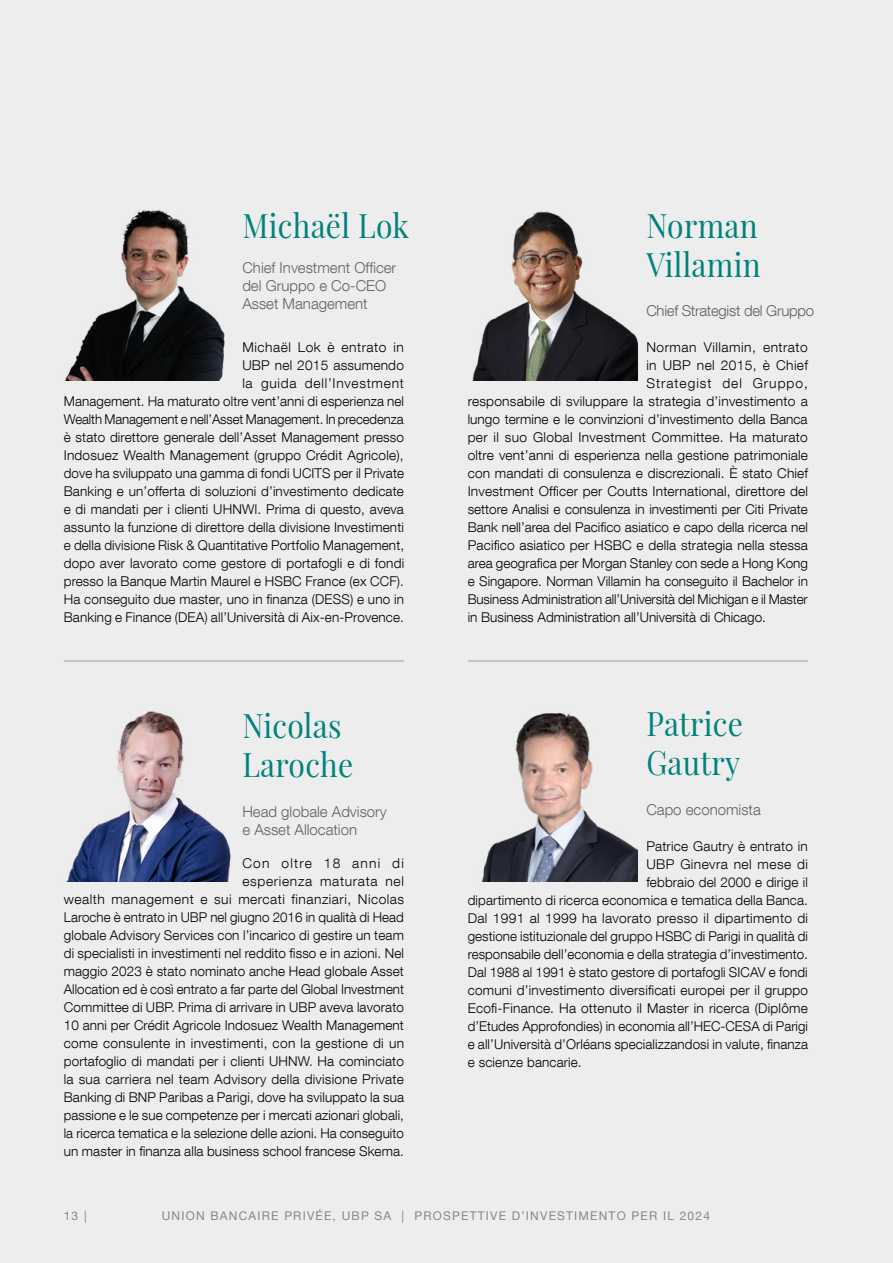
<style>
.page{position:relative;width:893px;height:1263px;background:#ededed}
.page>*{position:absolute;margin:0;border:0;box-sizing:border-box;transform-origin:0 0}
.t1{font:33px/39px "Playfair Display";letter-spacing:.01em;color:#00827c;scale:.91 1}
.t2{font:300 15px/18px "Helvetica Neue LT Com";color:#646363}
.t3{font:300 15px "Helvetica Neue LT Com";letter-spacing:-.02em;color:#646363}
.t4{font:300 13.5px/18px "Helvetica Neue LT Com";letter-spacing:.01em;color:#000;text-align:right}
.t5{font:300 13.5px "Helvetica Neue LT Com";letter-spacing:.035em;color:#000}
.t6{font:300 13.5px "Helvetica Neue LT Com";letter-spacing:.07em;color:#000}
.t7{font:300 13.5px "Helvetica Neue LT Com";letter-spacing:.03em;color:#000}
.t8{font:12px "Helvetica Neue LT Com";letter-spacing:.1em;color:#878787}
</style>
<div class="page">
<img style="left:64px;top:210px;width:161px;height:171px">
<img style="left:481px;top:713px;width:157px;height:169px">
<img style="left:472px;top:211px;width:166px;height:170px">
<img style="left:66px;top:711px;width:165px;height:171px">
<hr style="left:64px;top:661px;width:340px;height:1px;background:#9d9d9c">
<hr style="left:468px;top:661px;width:340px;height:1px;background:#9d9d9c">
<h1 class="t1" style="left:242px;top:203px;width:185px">Michaël Lok</h1>
<p class="t2" style="left:242px;top:258px;width:155px">Chief Investment Officer del Gruppo e Co-CEO<br>Asset Management</p>
<p class="t4" style="left:64px;top:338px;width:342px">Michaël Lok è entrato in<br>UBP nel 2015 assumendo<br>la guida dell’Investment<br>Management. Ha maturato oltre vent’anni di esperienza nel Wealth Management e nell’Asset Management. In precedenza è stato direttore generale dell’Asset Management presso Indosuez Wealth Management (gruppo Crédit Agricole), dove ha sviluppato una gamma di fondi UCITS per il Private Banking e un’offerta di soluzioni d’investimento dedicate e di mandati per i clienti UHNWI. Prima di questo, aveva assunto la funzione di direttore della divisione Investimenti e della divisione Risk &amp; Quantitative Portfolio Management, dopo aver lavorato come gestore di portafogli e di fondi presso la Banque Martin Maurel e HSBC France (ex CCF).<br>Ha conseguito due master, uno in finanza (DESS) e uno in Banking e Finance (DEA) all’Università di Aix-en-Provence.</p>
<h1 class="t1" style="left:242px;top:704px;width:123px">Nicolas<br>Laroche</h1>
<p class="t2" style="left:242px;top:802px;width:146px">Head globale Advisory e Asset Allocation</p>
<p class="t4" style="left:64px;top:853px;width:342px">Con oltre 18 anni di<br>esperienza maturata nel<br>wealth management e sui mercati finanziari, Nicolas Laroche è entrato in UBP nel giugno 2016 in qualità di Head globale Advisory Services con l’incarico di gestire un team di specialisti in investimenti nel reddito fisso e in azioni. Nel maggio 2023 è stato nominato anche Head globale Asset Allocation ed è così entrato a far parte del Global Investment Committee di UBP. Prima di arrivare in UBP aveva lavorato 10 anni per Crédit Agricole Indosuez Wealth Management come consulente in investimenti, con la gestione di un portafoglio di mandati per i clienti UHNW. Ha cominciato la sua carriera nel team Advisory della divisione Private Banking di BNP Paribas a Parigi, dove ha sviluppato la sua passione e le sue competenze per i mercati azionari globali, la ricerca tematica e la selezione delle azioni. Ha conseguito un master in finanza alla business school francese Skema.</p>
<h1 class="t1" style="left:646px;top:203px;width:127px">Norman<br>Villamin</h1>
<p class="t3" style="left:646px;top:301px;width:169px">Chief Strategist del Gruppo</p>
<p class="t5" style="left:646px;top:339px;width:163px">Norman Villamin, entrato</p>
<p class="t4" style="left:646px;top:356px;width:163px">in UBP nel 2015, è Chief</p>
<p class="t6" style="left:646px;top:375px;width:163px">Strategist del Gruppo,</p>
<p class="t4" style="left:468px;top:392px;width:342px">responsabile di sviluppare la strategia d’investimento a</p>
<p class="t4" style="left:468px;top:410px;width:341px">lungo termine e le convinzioni d’investimento della Banca</p>
<p class="t4" style="left:468px;top:428px;width:342px">per il suo Global Investment Committee. Ha maturato</p>
<p class="t4" style="left:468px;top:446px;width:342px">oltre vent’anni di esperienza nella gestione patrimoniale</p>
<p class="t4" style="left:468px;top:464px;width:342px">con mandati di consulenza e discrezionali. È stato Chief</p>
<p class="t4" style="left:468px;top:482px;width:342px">Investment Officer per Coutts International, direttore del</p>
<p class="t4" style="left:468px;top:500px;width:342px">settore Analisi e consulenza in investimenti per Citi Private</p>
<p class="t4" style="left:468px;top:518px;width:342px">Bank nell’area del Pacifico asiatico e capo della ricerca nel</p>
<p class="t4" style="left:468px;top:536px;width:342px">Pacifico asiatico per HSBC e della strategia nella stessa</p>
<p class="t4" style="left:468px;top:554px;width:342px">area geografica per Morgan Stanley con sede a Hong Kong</p>
<p class="t4" style="left:468px;top:572px;width:342px">e Singapore. Norman Villamin ha conseguito il Bachelor in</p>
<p class="t4" style="left:468px;top:590px;width:341px">Business Administration all’Università del Michigan e il Master</p>
<p class="t4" style="left:468px;top:608px;width:300px">in Business Administration all’Università di Chicago.</p>
<h1 class="t1" style="left:646px;top:702px;width:108px">Patrice<br>Gautry</h1>
<p class="t2" style="left:646px;top:800px;width:116px">Capo economista</p>
<p class="t4" style="left:646px;top:836px;width:163px">Patrice Gautry è entrato in</p>
<p class="t7" style="left:646px;top:855px;width:163px">UBP Ginevra nel mese di</p>
<p class="t4" style="left:646px;top:872px;width:163px">febbraio del 2000 e dirige il</p>
<p class="t4" style="left:468px;top:890px;width:342px">dipartimento di ricerca economica e tematica della Banca.</p>
<p class="t4" style="left:468px;top:908px;width:342px">Dal 1991 al 1999 ha lavorato presso il dipartimento di</p>
<p class="t4" style="left:468px;top:926px;width:342px">gestione istituzionale del gruppo HSBC di Parigi in qualità di</p>
<p class="t4" style="left:468px;top:944px;width:342px">responsabile dell’economia e della strategia d’investimento.</p>
<p class="t4" style="left:468px;top:962px;width:341px">Dal 1988 al 1991 è stato gestore di portafogli SICAV e fondi</p>
<p class="t4" style="left:468px;top:980px;width:342px">comuni d’investimento diversificati europei per il gruppo</p>
<p class="t4" style="left:468px;top:998px;width:342px">Ecofi-Finance. Ha ottenuto il Master in ricerca (Diplôme</p>
<p class="t4" style="left:468px;top:1016px;width:342px">d’Etudes Approfondies) in economia all’HEC-CESA di Parigi</p>
<p class="t4" style="left:468px;top:1034px;width:342px">e all’Università d’Orléans specializzandosi in valute, finanza</p>
<p class="t4" style="left:468px;top:1052px;width:115px">e scienze bancarie.</p>
<p class="t8" style="left:64px;top:1209px;width:24px">13 |</p>
<p class="t8" style="left:162px;top:1209px;width:550px">UNION BANCAIRE PRIVÉE, UBP SA | PROSPETTIVE D’INVESTIMENTO PER IL 2024</p>
</div>
